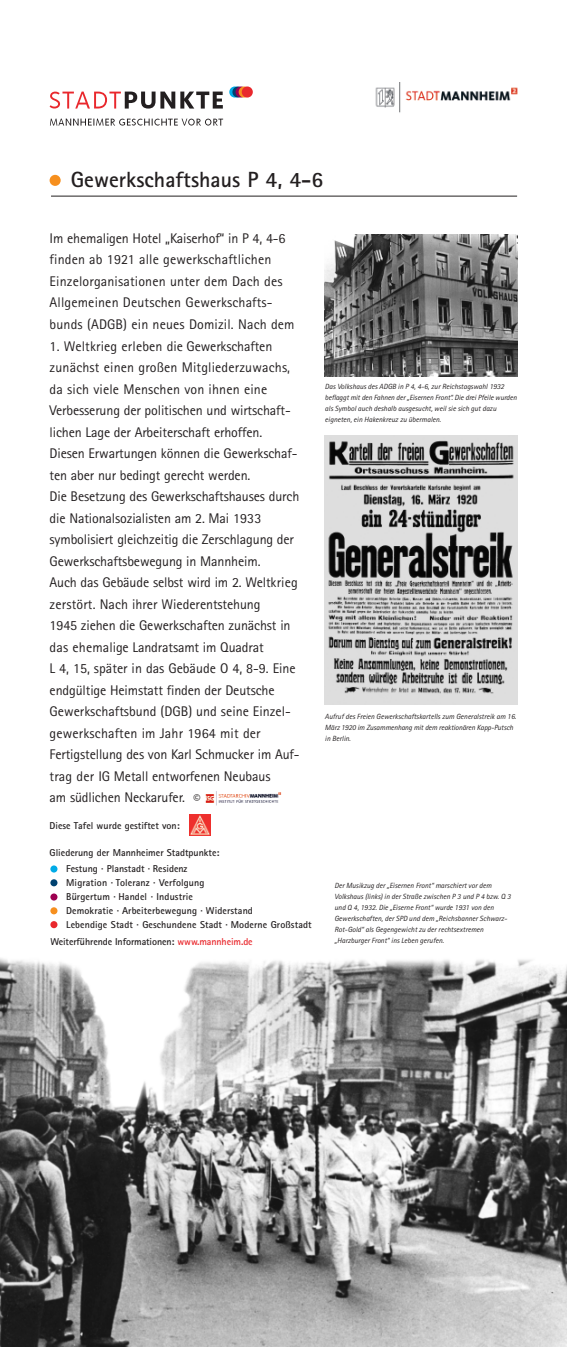
<style>
.page{position:relative;width:567px;height:1347px;background:#fff}
.page>*{position:absolute;margin:0;border:0;box-sizing:border-box;transform-origin:0 0}
.t1{font:700 22px "Rotis Sans Serif";color:#231f20}
.t2{font:14px/21.5px "Rotis Sans Serif";letter-spacing:-.01em;color:#231f20}
.t3{font:14px/21.5px "Rotis Sans Serif";letter-spacing:.01em;color:#231f20}
.t4{font:300 14px "Rotis Sans Serif";color:#231f20}
.t5{font:700 10px/14px "Rotis Sans Serif";letter-spacing:.01em;color:#231f20}
.t6{font:700 10px "Rotis Sans Serif";letter-spacing:-.01em;color:#231f20}
.t7{font:italic 7.5px/11px "Rotis Sans Serif";color:#231f20}
.s1{color:#e9282d}
</style>
<div class="page">
<img style="left:0;top:958px;width:567px;height:388px">
<svg style="left:229px;top:86px;width:11px;height:12px"></svg>
<svg style="left:232px;top:86px;width:11px;height:12px"></svg>
<svg style="left:236px;top:86px;width:11px;height:12px"></svg>
<svg style="left:239px;top:86px;width:11px;height:12px"></svg>
<div style="left:242px;top:86px;width:11px;height:12px;background:#e9282d;border-radius:50%"></div>
<img style="left:375px;top:83px;width:143px;height:30px">
<svg style="left:50px;top:92px;width:173px;height:17px"></svg>
<svg style="left:50px;top:119px;width:173px;height:7px"></svg>
<img style="left:205px;top:791px;width:76px;height:14px">
<hr style="left:51px;top:196px;width:466px;height:1px;background:#231f20">
<div style="left:50px;top:175px;width:11px;height:11px;background:#f68f1e;border-radius:50%"></div>
<img style="left:325px;top:235px;width:192px;height:142px">
<div style="left:50px;top:907px;width:7px;height:7px;background:#f68f1e;border-radius:50%"></div>
<div style="left:50px;top:921px;width:7px;height:7px;background:#e9282d;border-radius:50%"></div>
<div style="left:50px;top:893px;width:7px;height:7px;background:#9d0151;border-radius:50%"></div>
<div style="left:50px;top:879px;width:7px;height:7px;background:#004270;border-radius:50%"></div>
<div style="left:50px;top:865px;width:7px;height:7px;background:#00abe7;border-radius:50%"></div>
<img style="left:325px;top:435px;width:192px;height:269px">
<img style="left:189px;top:814px;width:22px;height:21px">
<h1 class="t1" style="left:71px;top:172px;width:254px">Gewerkschaftshaus P 4, 4-6</h1>
<p class="t3" style="left:50px;top:229px;width:247px">Im ehemaligen Hotel „Kaiserhof“ in P 4, 4-6 finden ab 1921 alle gewerkschaftlichen Einzelorganisationen unter dem Dach des Allgemeinen Deutschen Gewerkschafts&shy;bunds (ADGB) ein neues Domizil. Nach dem</p>
<p class="t2" style="left:50px;top:336px;width:251px">1. Weltkrieg erleben die Gewerkschaften zunächst einen großen Mitgliederzuwachs, da sich viele Menschen von ihnen eine Verbesserung der politischen und wirtschaft&shy;lichen Lage der Arbeiterschaft erhoffen.<br>Diesen Erwartungen können die Gewerkschaf&shy;ten aber nur bedingt gerecht werden.<br>Die Besetzung des Gewerkschaftshauses durch die Nationalsozialisten am 2. Mai 1933 symbolisiert gleichzeitig die Zerschlagung der Gewerkschaftsbewegung in Mannheim.<br>Auch das Gebäude selbst wird im 2. Weltkrieg zerstört. Nach ihrer Wiederentstehung<br>1945 ziehen die Gewerkschaften zunächst in das ehemalige Landratsamt im Quadrat<br>L 4, 15, später in das Gebäude O 4, 8-9. Eine endgültige Heimstatt finden der Deutsche Gewerkschaftsbund (DGB) und seine Einzel&shy;gewerkschaften im Jahr 1964 mit der Fertigstellung des von Karl Schmucker im Auf&shy;trag der IG Metall entworfenen Neubaus<br>am südlichen Neckarufer.</p>
<p class="t5" style="left:50px;top:819px;width:132px">Diese Tafel wurde gestiftet von:</p>
<p class="t4" style="left:194px;top:795px;width:8px">©</p>
<p class="t5" style="left:50px;top:846px;width:171px">Gliederung der Mannheimer Stadtpunkte:</p>
<p class="t5" style="left:66px;top:862px;width:247px">Festung · Planstadt · Residenz<br>Migration · Toleranz · Verfolgung<br>Bürgertum · Handel · Industrie<br>Demokratie · Arbeiterbewegung · Widerstand<br>Lebendige Stadt · Geschundene Stadt · Moderne Großstadt</p>
<p class="t6" style="left:50px;top:938px;width:204px">Weiterführende Informationen: <span class="s1">www.mannheim.de</span></p>
<p class="t7" style="left:325px;top:381px;width:193px">Das Volkshaus des ADGB in P 4, 4-6, zur Reichstagswahl 1932 beflaggt mit den Fahnen der „Eisernen Front“. Die drei Pfeile wurden als Symbol auch deshalb ausgesucht, weil sie sich gut dazu eigneten, ein Hakenkreuz zu übermalen.</p>
<p class="t7" style="left:325px;top:711px;width:193px">Aufruf des Freien Gewerkschaftskartells zum Generalstreik am 16.<br>März 1920 im Zusammenhang mit dem reaktionären Kapp-Putsch in Berlin.</p>
<p class="t7" style="left:334px;top:881px;width:178px">Der Musikzug der „Eisernen Front“ marschiert vor dem Volkshaus (links) in der Straße zwischen P 3 und P 4 bzw. Q 3 und Q 4, 1932. Die „Eiserne Front“ wurde 1931 von den Gewerkschaften, der SPD und dem „Reichsbanner Schwarz-Rot-Gold“ als Gegengewicht zu der rechtsextremen „Harzburger Front“ ins Leben gerufen.</p>
</div>
